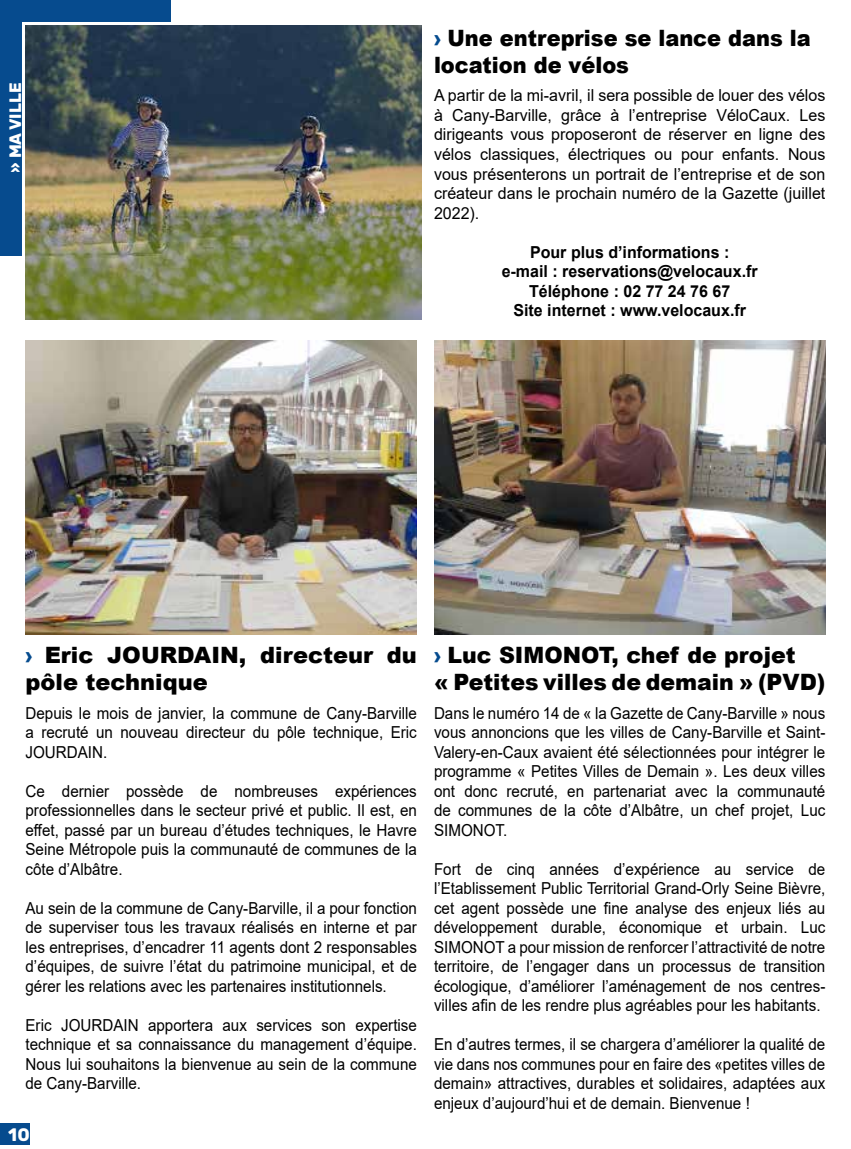
<style>
.page{position:relative;width:851px;height:1149px;background:#fff}
.page>*{position:absolute;margin:0;border:0;box-sizing:border-box;transform-origin:0 0}
.t1{font:900 22.5px/27px "Arial";color:#000}
.t2{font:900 22.5px/27px "Arial";color:#000;scale:.93 1}
.t3{font:700 18px "Rubik";color:#fff}
.t4{font:16.5px/19.5px "Arial";color:#000;text-align:justify;scale:.92 1}
.t5{font:16.5px/19.5px "Arial";color:#000;text-align:justify}
.t6{font:700 16.5px/19.5px "Arial";color:#000;text-align:center}
.t7{font:700 16.5px "Rubik";color:#fff}
.s1{color:#054b8e}
</style>
<div class="page">
<div style="left:0;top:0;width:21px;height:255px;background:#064b8e"></div>
<div style="left:0;top:0;width:170px;height:21px;background:#064b8e"></div>
<img style="left:26px;top:26px;width:395px;height:293px">
<img style="left:434px;top:340px;width:391px;height:294px">
<img style="left:26px;top:340px;width:391px;height:294px">
<div style="left:0;top:1123px;width:30px;height:21px;background:#064b8e"></div>
<p class="t7" style="left:6px;top:172px;width:91px;rotate:-90deg">» MA VILLE</p>
<h1 class="t2" style="left:434px;top:24px;width:406px"><span class="s1">›</span> Une entreprise se lance dans la location de vélos</h1>
<p class="t5" style="left:434px;top:86px;width:393px">A partir de la mi-avril, il sera possible de louer des vélos à Cany-Barville, grâce à l’entreprise VéloCaux. Les dirigeants vous proposeront de réserver en ligne des vélos classiques, électriques ou pour enfants. Nous vous présenterons un portrait de l’entreprise et de son créateur dans le prochain numéro de la Gazette (juillet 2022).</p>
<p class="t6" style="left:501px;top:242px;width:257px">Pour plus d’informations :<br>e-mail : reservations@velocaux.fr<br>Téléphone : 02 77 24 76 67<br>Site internet : www.velocaux.fr</p>
<h1 class="t1" style="left:26px;top:640px;width:393px"><span class="s1">›</span> Eric JOURDAIN, directeur du pôle technique</h1>
<p class="t4" style="left:26px;top:702px;width:427px">Depuis le mois de janvier, la commune de Cany-Barville a recruté un nouveau directeur du pôle technique, Eric JOURDAIN.</p>
<p class="t4" style="left:26px;top:780px;width:427px">Ce dernier possède de nombreuses expériences professionnelles dans le secteur privé et public. Il est, en effet, passé par un bureau d’études techniques, le Havre Seine Métropole puis la communauté de communes de la côte d’Albâtre.</p>
<p class="t4" style="left:26px;top:897px;width:427px">Au sein de la commune de Cany-Barville, il a pour fonction de superviser tous les travaux réalisés en interne et par les entreprises, d’encadrer 11 agents dont 2 responsables d’équipes, de suivre l’état du patrimoine municipal, et de gérer les relations avec les partenaires institutionnels.</p>
<p class="t4" style="left:26px;top:1014px;width:427px">Eric JOURDAIN apportera aux services son expertise technique et sa connaissance du management d’équipe.<br>Nous lui souhaitons la bienvenue au sein de la commune de Cany-Barville.</p>
<p class="t3" style="left:8px;top:1123px;width:23px">10</p>
<h1 class="t1" style="left:434px;top:640px;width:393px"><span class="s1">›</span> Luc SIMONOT, chef de projet<br>« Petites villes de demain » (PVD)</h1>
<p class="t4" style="left:434px;top:702px;width:427px">Dans le numéro 14 de « la Gazette de Cany-Barville » nous vous annoncions que les villes de Cany-Barville et Saint-Valery-en-Caux avaient été sélectionnées pour intégrer le programme « Petites Villes de Demain ». Les deux villes ont donc recruté, en partenariat avec la communauté de communes de la côte d’Albâtre, un chef projet, Luc SIMONOT.</p>
<p class="t4" style="left:434px;top:858px;width:427px">Fort de cinq années d’expérience au service de l’Etablissement Public Territorial Grand-Orly Seine Bièvre, cet agent possède une fine analyse des enjeux liés au développement durable, économique et urbain. Luc SIMONOT a pour mission de renforcer l’attractivité de notre territoire, de l’engager dans un processus de transition écologique, d’améliorer l’aménagement de nos centres&shy;villes afin de les rendre plus agréables pour les habitants.</p>
<p class="t4" style="left:434px;top:1034px;width:427px">En d’autres termes, il se chargera d’améliorer la qualité de vie dans nos communes pour en faire des «petites villes de demain» attractives, durables et solidaires, adaptées aux enjeux d’aujourd’hui et de demain. Bienvenue !</p>
</div>
